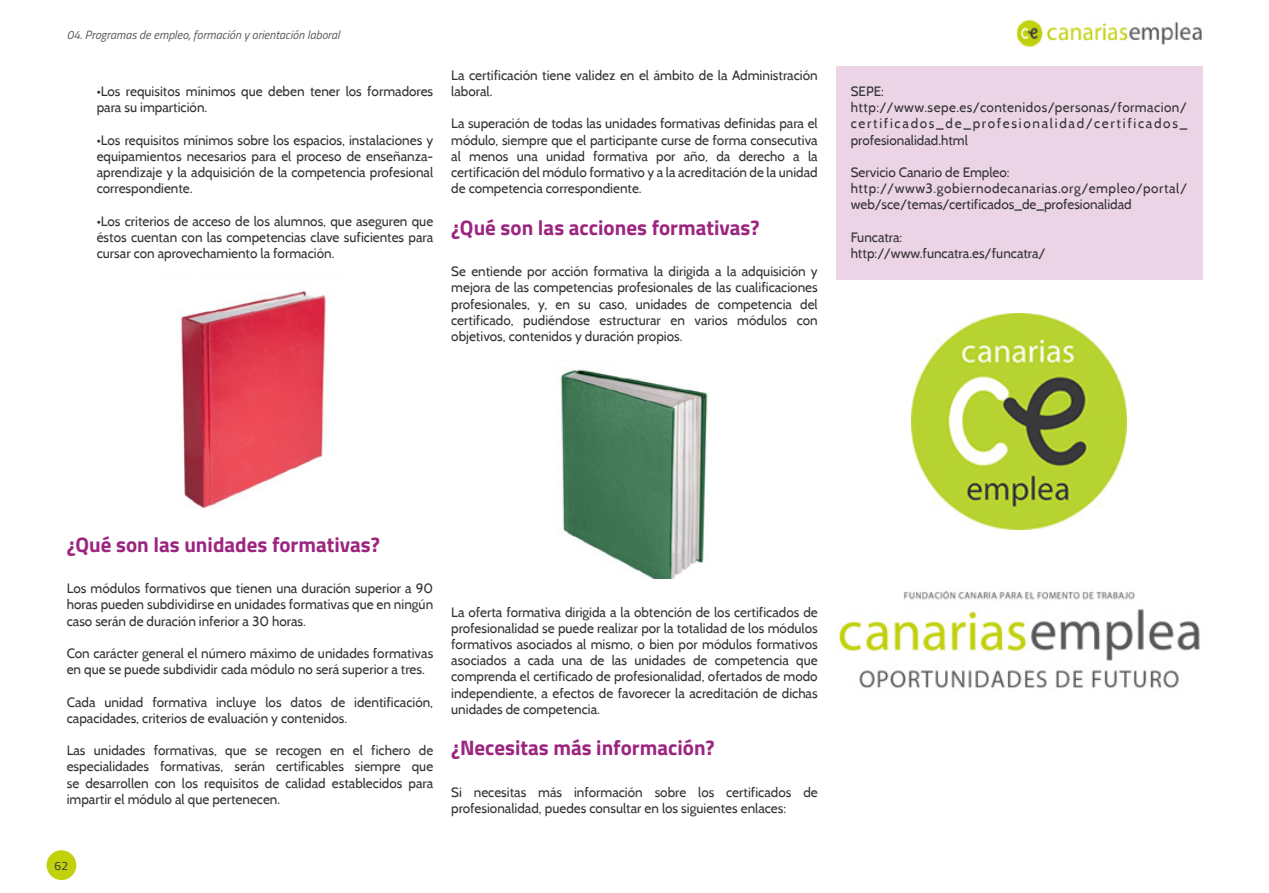
<style>
.page{position:relative;width:1269px;height:893px;background:#fff}
.page>*{position:absolute;margin:0;border:0;box-sizing:border-box;transform-origin:0 0}
.t1{font:700 21px "Titillium Web";color:#9c257f}
.t2{font:13.5px/16.2px "Cabin";color:#343334}
.t3{font:13.5px/16.2px "Cabin";letter-spacing:.035em;color:#343334}
.t4{font:italic 12px "Titillium Web";color:#585758}
.t5{font:12px "Titillium Web";color:#343334}
</style>
<div class="page">
<div style="left:47px;top:850px;width:29px;height:30px;background:#c1d10c;border-radius:50%"></div>
<img style="left:1016px;top:19px;width:186px;height:28px">
<div style="left:836px;top:67px;width:366px;height:213px;background:#ebd4e5"></div>
<img style="left:838px;top:590px;width:362px;height:98px">
<img style="left:911px;top:314px;width:216px;height:215px">
<img style="left:180px;top:290px;width:150px;height:219px">
<img style="left:560px;top:369px;width:148px;height:209px">
<p class="t4" style="left:67px;top:26px;width:275px">04. Programas de empleo, formación y orientación laboral</p>
<p class="t2" style="left:97px;top:83px;width:338px">•Los requisitos mínimos que deben tener los formadores para su impartición.</p>
<p class="t2" style="left:97px;top:132px;width:338px;text-align:justify">•Los requisitos mínimos sobre los espacios, instalaciones y equipamientos necesarios para el proceso de enseñanza&shy;aprendizaje y la adquisición de la competencia profesional correspondiente.</p>
<p class="t2" style="left:97px;top:213px;width:338px;text-align:justify">•Los criterios de acceso de los alumnos, que aseguren que éstos cuentan con las competencias clave suficientes para cursar con aprovechamiento la formación.</p>
<p class="t2" style="left:451px;top:67px;width:368px">La certificación tiene validez en el ámbito de la Administración laboral.</p>
<p class="t2" style="left:451px;top:115px;width:368px;text-align:justify">La superación de todas las unidades formativas definidas para el módulo, siempre que el participante curse de forma consecutiva al menos una unidad formativa por año, da derecho a la certificación del módulo formativo y a la acreditación de la unidad de competencia correspondiente.</p>
<h1 class="t1" style="left:451px;top:211px;width:310px">¿Qué son las acciones formativas?</h1>
<p class="t2" style="left:451px;top:263px;width:368px;text-align:justify">Se entiende por acción formativa la dirigida a la adquisición y mejora de las competencias profesionales de las cualificaciones profesionales, y, en su caso, unidades de competencia del certificado, pudiéndose estructurar en varios módulos con objetivos, contenidos y duración propios.</p>
<p class="t3" style="left:851px;top:83px;width:338px">SEPE: http://www.sepe.es/contenidos/personas/formacion/ certificados_de_profesionalidad/certificados_ profesionalidad.html</p>
<p class="t2" style="left:851px;top:164px;width:338px">Servicio Canario de Empleo: http://www3.gobiernodecanarias.org/empleo/portal/ web/sce/temas/certificados_de_profesionalidad</p>
<p class="t2" style="left:851px;top:229px;width:197px">Funcatra: http://www.funcatra.es/funcatra/</p>
<h1 class="t1" style="left:67px;top:528px;width:315px">¿Qué son las unidades formativas?</h1>
<p class="t2" style="left:67px;top:580px;width:368px;text-align:justify">Los módulos formativos que tienen una duración superior a 90 horas pueden subdividirse en unidades formativas que en ningún caso serán de duración inferior a 30 horas.</p>
<p class="t2" style="left:67px;top:645px;width:368px">Con carácter general el número máximo de unidades formativas en que se puede subdividir cada módulo no será superior a tres.</p>
<p class="t2" style="left:67px;top:693px;width:368px">Cada unidad formativa incluye los datos de identificación, capacidades, criterios de evaluación y contenidos.</p>
<p class="t2" style="left:67px;top:742px;width:368px;text-align:justify">Las unidades formativas, que se recogen en el fichero de especialidades formativas, serán certificables siempre que se desarrollen con los requisitos de calidad establecidos para impartir el módulo al que pertenecen.</p>
<p class="t5" style="left:55px;top:856px;width:15px">62</p>
<p class="t2" style="left:451px;top:603px;width:368px;text-align:justify">La oferta formativa dirigida a la obtención de los certificados de profesionalidad se puede realizar por la totalidad de los módulos formativos asociados al mismo, o bien por módulos formativos asociados a cada una de las unidades de competencia que comprenda el certificado de profesionalidad, ofertados de modo independiente, a efectos de favorecer la acreditación de dichas unidades de competencia.</p>
<h1 class="t1" style="left:451px;top:731px;width:265px">¿Necesitas más información?</h1>
<p class="t2" style="left:451px;top:783px;width:368px">Si necesitas más información sobre los certificados de profesionalidad, puedes consultar en los siguientes enlaces:</p>
</div>
